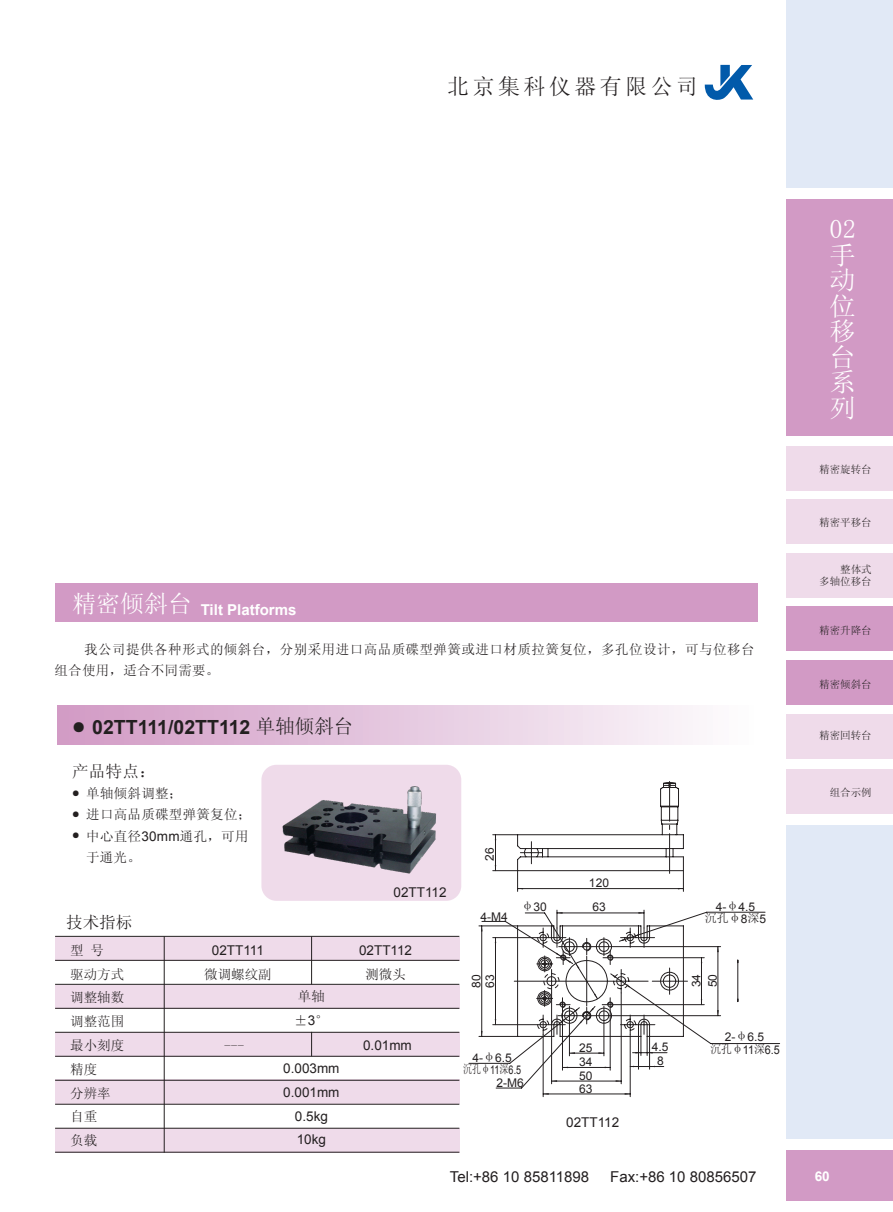
<style>
.page{position:relative;width:893px;height:1212px;background:#fff}
.page>*{position:absolute;margin:0;border:0;box-sizing:border-box;transform-origin:0 0}
.t1{font:25.8px/25.5px "H Yb 1 gj";color:#fff;text-align:justify}
.t2{font:21.9px "H Yb 1 gj";letter-spacing:.16em;color:#231f20}
.t3{font:700 19.5px "Arial";color:#231f20}
.t4{font:16.5px "H Yb 1 gj";letter-spacing:.01em;color:#231f20}
.t5{font:15px "Arial";color:#231f20}
.t6{font:700 15px "Arial";color:#fff}
.t7{font:13.5px/21.3px "H Yb 1 gj";letter-spacing:.02em;color:#231f20}
.t8{font:13.5px/23.9px "Arial";color:#231f20;text-align:center}
.t9{font:13.5px/23.9px "H Yb 1 gj";color:#231f20}
.t10{font:700 13.5px "Arial";color:#fff}
.t11{font:12px/13.5px "Arial";color:#231f20}
.t12{font:12px "Arial";color:#231f20;scale:.75 1}
.t13{font:12px "Arial";color:#231f20;scale:.9 1}
.t14{font:12px "H Yb 1 gj";color:#231f20}
.t15{font:10.5px/12.8px "H Ye 3 gj";color:#231f20;text-align:right}
.s1{font-family:"H Yb 1 gj";font-weight:400;font-size:13.35px}
.s2{font-family:"H Yb 1 gj";font-weight:400}
.s3{font-family:"Arial"}
.s4{font-family:"H Yb 1 gj"}
</style>
<div class="page">
<div style="left:787px;top:826px;width:106px;height:386px;background:#e1e9f6"></div>
<div style="left:787px;top:769px;width:106px;height:44px;background:#efdbea"></div>
<div style="left:787px;top:1149px;width:106px;height:53px;background:#d29ac5"></div>
<div style="left:787px;top:1139px;width:106px;height:10px;background:#fff"></div>
<div style="left:787px;top:1202px;width:106px;height:10px;background:#fff"></div>
<div style="left:787px;top:446px;width:106px;height:44px;background:#efdbea"></div>
<div style="left:787px;top:500px;width:106px;height:44px;background:#efdbea"></div>
<div style="left:787px;top:553px;width:106px;height:44px;background:#efdbea"></div>
<div style="left:787px;top:607px;width:106px;height:44px;background:#d29ac5"></div>
<div style="left:787px;top:660px;width:106px;height:44px;background:#d29ac5"></div>
<div style="left:787px;top:714px;width:106px;height:44px;background:#efdbea"></div>
<div style="left:787px;top:0;width:106px;height:210px;background:#e1e9f6"></div>
<div style="left:787px;top:197px;width:106px;height:239px;background:#d29ac5"></div>
<div style="left:787px;top:189px;width:106px;height:10px;background:#fff"></div>
<svg style="left:705px;top:65px;width:48px;height:35px"></svg>
<div style="left:261px;top:765px;width:200px;height:136px;background:#efdbea;border-radius:15px"></div>
<div style="left:55px;top:583px;width:702px;height:39px;background:#d29ac5"></div>
<div style="left:57px;top:705px;width:702px;height:39px;background:linear-gradient(to right,#d099c4,#fdfcfd)"></div>
<hr style="left:543px;top:1094px;width:87px;height:1px;background:#231f20">
<hr style="left:630px;top:1034px;width:1px;height:63px;background:#231f20">
<hr style="left:543px;top:1034px;width:1px;height:63px;background:#231f20">
<svg style="left:468px;top:782px;width:312px;height:312px"></svg>
<img style="left:261px;top:773px;width:176px;height:105px">
<div style="left:55px;top:1080px;width:405px;height:24px;background:#efdbea"></div>
<div style="left:55px;top:1128px;width:405px;height:24px;background:#efdbea"></div>
<div style="left:55px;top:937px;width:405px;height:23px;background:#efdbea"></div>
<div style="left:55px;top:985px;width:405px;height:23px;background:#efdbea"></div>
<div style="left:55px;top:1032px;width:405px;height:25px;background:#efdbea"></div>
<hr style="left:55px;top:936px;width:404px;height:1px;background:#231f20">
<hr style="left:55px;top:960px;width:404px;height:1px;background:#231f20">
<hr style="left:55px;top:984px;width:404px;height:1px;background:#231f20">
<hr style="left:55px;top:1008px;width:404px;height:1px;background:#231f20">
<hr style="left:55px;top:1032px;width:404px;height:1px;background:#231f20">
<hr style="left:55px;top:1056px;width:404px;height:1px;background:#231f20">
<hr style="left:55px;top:1080px;width:404px;height:1px;background:#231f20">
<hr style="left:55px;top:1104px;width:404px;height:1px;background:#231f20">
<hr style="left:55px;top:1128px;width:404px;height:1px;background:#231f20">
<hr style="left:55px;top:1152px;width:404px;height:1px;background:#231f20">
<hr style="left:164px;top:936px;width:1px;height:216px;background:#231f20">
<hr style="left:311px;top:936px;width:1px;height:48px;background:#231f20">
<svg style="left:311px;top:1033px;width:1px;height:23px"></svg>
<h2 class="t2" style="left:447px;top:75px;width:252px">北京集科仪器有限公司</h2>
<p class="t6" style="left:72px;top:600px;width:226px"><sup>精密倾斜台</sup> Tilt Platforms</p>
<p class="t7" style="left:54px;top:638px;width:701px;text-indent:30px">我公司提供各种形式的倾斜台，分别采用进口高品质碟型弹簧或进口材质拉簧复位，多孔位设计，可与位移台组合使用，适合不同需要。</p>
<h3 class="t3" style="left:72px;top:714px;width:283px"><span class="s1">●</span> 02TT111/02TT112 <span class="s2">单轴倾斜台</span></h3>
<p class="t4" style="left:72px;top:763px;width:85px">产品特点：</p>
<p class="t7" style="left:72px;top:782px;width:112px"><sup>●</sup> 单轴倾斜调整；</p>
<p class="t7" style="left:72px;top:804px;width:181px"><sup>●</sup> 进口高品质碟型弹簧复位；</p>
<p class="t7" style="left:86px;top:825px;width:164px;text-indent:-14px"><sup>●</sup> 中心直径<span class="s3">30mm</span>通孔，可用于通光。</p>
<p class="t4" style="left:66px;top:914px;width:67px">技术指标</p>
<p class="t9" style="left:70px;top:938px;width:56px">型号<br>驱动方式调整轴数调整范围最小刻度精度<br>分辨率自重<br>负载</p>
<p class="t8" style="left:212px;top:938px;width:54px">02TT111</p>
<p class="t7" style="left:204px;top:963px;width:69px">微调螺纹副</p>
<p class="t7" style="left:224px;top:1034px;width:22px">---</p>
<p class="t7" style="left:294px;top:985px;width:36px;line-height:23.9px">单轴±<span class="s3">3</span>°</p>
<p class="t8" style="left:283px;top:1056px;width:58px">0.003mm<br>0.001mm<br>0.5kg<br>10kg</p>
<p class="t8" style="left:393px;top:880px;width:55px">02TT112</p>
<p class="t8" style="left:359px;top:938px;width:55px">02TT112</p>
<p class="t7" style="left:365px;top:963px;width:42px">测微头</p>
<p class="t8" style="left:363px;top:1033px;width:50px">0.01mm</p>
<p class="t11" style="left:483px;top:861px;width:15px;rotate:-90deg">26</p>
<p class="t11" style="left:480px;top:910px;width:29px">4-M4</p>
<p class="t11" style="left:521px;top:900px;width:27px"><span class="s4">φ</span>30</p>
<p class="t11" style="left:589px;top:876px;width:22px">120</p>
<p class="t11" style="left:592px;top:900px;width:15px">63</p>
<p class="t11" style="left:716px;top:900px;width:41px">4-<span class="s4">φ</span>4.5</p>
<p class="t14" style="left:705px;top:912px;width:63px">沉孔φ<span class="s3">8</span>深<span class="s3">5</span></p>
<p class="t11" style="left:470px;top:988px;width:15px;rotate:-90deg">80<br>63</p>
<p class="t11" style="left:688px;top:987px;width:15px;line-height:16.2px;rotate:-90deg">34<br>50</p>
<p class="t11" style="left:473px;top:1051px;width:41px">4-<span class="s4">φ</span>6.5</p>
<p class="t12" style="left:463px;top:1061px;width:79px"><span class="s4">沉孔φ</span>11<span class="s4">深</span>6.5</p>
<p class="t11" style="left:496px;top:1076px;width:29px">2-M6</p>
<p class="t11" style="left:579px;top:1041px;width:15px">25</p>
<p class="t11" style="left:652px;top:1040px;width:18px">4.5</p>
<p class="t11" style="left:579px;top:1055px;width:15px">34</p>
<p class="t11" style="left:657px;top:1054px;width:8px">8</p>
<p class="t11" style="left:579px;top:1070px;width:15px;line-height:12.1px">50<br>63</p>
<p class="t8" style="left:566px;top:1111px;width:55px">02TT112</p>
<p class="t11" style="left:725px;top:1030px;width:41px">2-<span class="s4">φ</span>6.5</p>
<p class="t13" style="left:710px;top:1042px;width:79px"><span class="s4">沉孔φ</span>11<span class="s4">深</span>6.5</p>
<p class="t5" style="left:450px;top:1167px;width:141px">Tel:+86 10 85811898</p>
<p class="t5" style="left:610px;top:1167px;width:148px">Fax:+86 10 80856507</p>
<h1 class="t1" style="left:829px;top:216px;width:28px">02手动位移台系列</h1>
<p class="t15" style="left:819px;top:463px;width:54px">精密旋转台</p>
<p class="t15" style="left:819px;top:516px;width:54px">精密平移台</p>
<p class="t15" style="left:819px;top:562px;width:54px">整体式<br>多轴位移台</p>
<p class="t15" style="left:819px;top:623px;width:54px">精密升降台</p>
<p class="t15" style="left:819px;top:678px;width:54px">精密倾斜台</p>
<p class="t15" style="left:819px;top:729px;width:54px">精密回转台</p>
<p class="t15" style="left:830px;top:786px;width:43px">组合示例</p>
<p class="t10" style="left:815px;top:1167px;width:17px">60</p>
</div>
